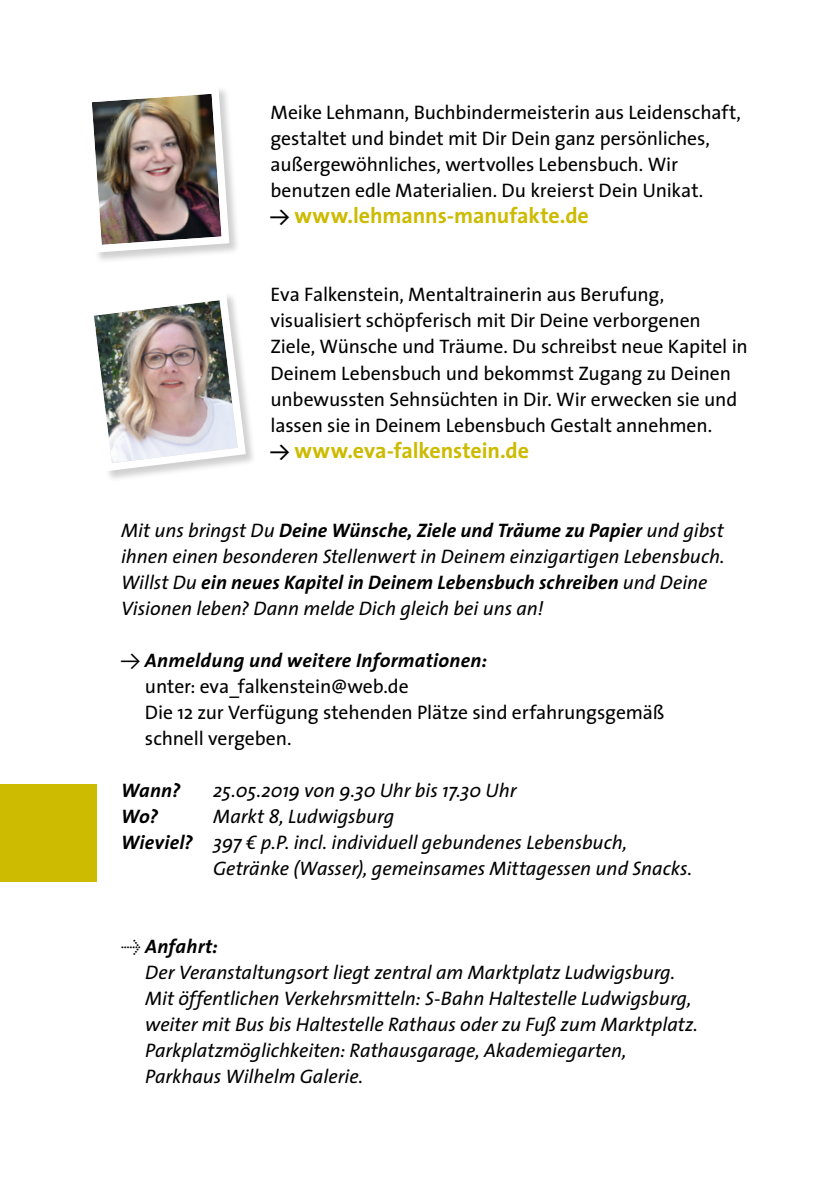
<style>
.page{position:relative;width:840px;height:1191px;background:#fff}
.page>*{position:absolute;margin:0;border:0;box-sizing:border-box;transform-origin:0 0}
.t1{font:700 22px "The Sans";letter-spacing:-.005em;color:#cb0}
.t2{font:italic 19.6px/26px "The Sans";letter-spacing:-.005em;color:#000}
.t3{font:19.6px/26px "The Sans";letter-spacing:-.005em;color:#000}
.t4{font:italic 700 19.6px "The Sans";color:#000}
.s1{font-family:"The Sans Semi Bold Expert";font-weight:400;font-size:19.6px;color:#000}
.s2{font-weight:700}
.s3{font-family:"The Sans Expert"}
.s4{font-weight:700;font-style:italic}
.s5{font-family:"The Sans Expert";font-style:normal}
</style>
<div class="page">
<div style="left:84px;top:86px;width:156px;height:178px;background:#000;opacity:.19"></div>
<img style="left:84px;top:86px;width:149px;height:170px">
<img style="left:94px;top:296px;width:156px;height:179px">
<div style="left:0;top:784px;width:96px;height:98px;background:#cb0"></div>
<p class="t3" style="left:270px;top:99px;width:471px">Meike Lehmann, Buchbindermeisterin aus Leidenschaft, gestaltet und bindet mit Dir Dein ganz persönliches, außergewöhnliches, wertvolles Lebensbuch. Wir benutzen edle Materialien. Du kreierst Dein Unikat.</p>
<p class="t1" style="left:270px;top:197px;width:320px"><span class="s1">Y</span> www.lehmanns-manufakte.de</p>
<p class="t3" style="left:270px;top:281px;width:478px">Eva Falkenstein, Mentaltrainerin aus Berufung, visualisiert schöpferisch mit Dir Deine verborgenen Ziele, Wünsche und Träume. Du schreibst neue Kapitel in Deinem Lebensbuch und bekommst Zugang zu Deinen unbewussten Sehnsüchten in Dir. Wir erwecken sie und lassen sie in Deinem Lebensbuch Gestalt annehmen.</p>
<p class="t1" style="left:270px;top:431px;width:260px"><span class="s1">Y</span> www.eva-falkenstein.de</p>
<p class="t2" style="left:121px;top:517px;width:604px">Mit uns bringst Du <span class="s2">Deine Wünsche, Ziele und Träume zu Papier</span> und gibst ihnen einen besonderen Stellenwert in Deinem einzigartigen Lebensbuch.<br>Willst Du <span class="s2">ein neues Kapitel in Deinem Lebensbuch schreiben</span> und Deine Visionen leben? Dann melde Dich gleich bei uns an!</p>
<p class="t3" style="left:145px;top:647px;width:520px;text-indent:-24px"><span class="s3">Y</span> <span class="s4">Anmeldung und weitere Informationen:<br></span>unter: eva_falkenstein@web.de<br>Die 12 zur Verfügung stehenden Plätze sind erfahrungsgemäß schnell vergeben.</p>
<p class="t4" style="left:121px;top:774px;width:61px">Wann?</p>
<p class="t2" style="left:213px;top:777px;width:305px">25.05.2019 von 9.30 Uhr bis 17.30 Uhr</p>
<p class="t4" style="left:121px;top:800px;width:38px">Wo?</p>
<p class="t2" style="left:213px;top:803px;width:182px">Markt 8, Ludwigsburg</p>
<p class="t2" style="left:121px;top:829px;width:507px"><span class="s2">Wieviel?</span> 397 € p.P. incl. individuell gebundenes Lebensbuch,</p>
<p class="t2" style="left:213px;top:855px;width:480px">Getränke (Wasser), gemeinsames Mittagessen und Snacks.</p>
<p class="t2" style="left:145px;top:933px;width:554px;text-indent:-24px"><span class="s5">Û</span> <span class="s2">Anfahrt:<br></span>Der Veranstaltungsort liegt zentral am Marktplatz Ludwigsburg.<br>Mit öffentlichen Verkehrsmitteln: S-Bahn Haltestelle Ludwigsburg, weiter mit Bus bis Haltestelle Rathaus oder zu Fuß zum Marktplatz.<br>Parkplatzmöglichkeiten: Rathausgarage, Akademiegarten, Parkhaus Wilhelm Galerie.</p>
</div>
